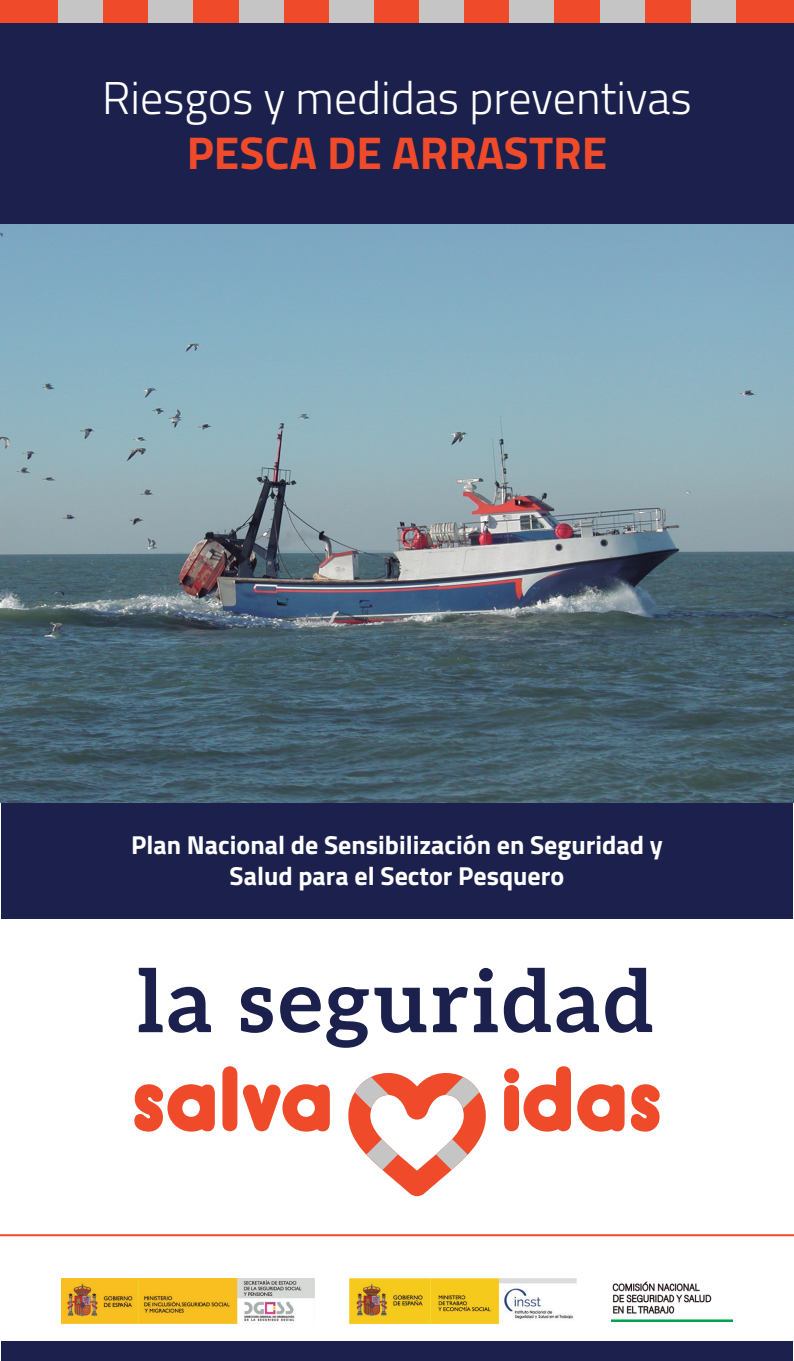
<style>
.page{position:relative;width:794px;height:1361px;background:#fff}
.page>*{position:absolute;margin:0;border:0;box-sizing:border-box;transform-origin:0 0}
.t1{font:300 46px "Titillium";color:#fff}
.t2{font:700 46px "Titillium";color:#ef4b2a}
.t3{font:700 26px/31.2px "Titillium";color:#fff;text-align:center}
</style>
<div class="page">
<div style="left:0;top:0;width:794px;height:225px;background:#1b204c"></div>
<div style="left:1px;top:801px;width:792px;height:117px;background:#1b204c"></div>
<img style="left:0;top:225px;width:794px;height:577px">
<hr style="left:0;top:1234px;width:794px;height:2px;background:#ef4b2a">
<div style="left:0;top:0;width:794px;height:22px;background:#ef4b2a"></div>
<div style="left:59px;top:0;width:44px;height:22px;background:#c5c5c5"></div>
<div style="left:149px;top:0;width:44px;height:22px;background:#c5c5c5"></div>
<div style="left:239px;top:0;width:44px;height:22px;background:#c5c5c5"></div>
<div style="left:329px;top:0;width:44px;height:22px;background:#c5c5c5"></div>
<div style="left:419px;top:0;width:45px;height:22px;background:#c5c5c5"></div>
<div style="left:509px;top:0;width:45px;height:22px;background:#c5c5c5"></div>
<div style="left:600px;top:0;width:44px;height:22px;background:#c5c5c5"></div>
<div style="left:691px;top:0;width:44px;height:22px;background:#c5c5c5"></div>
<div style="left:1px;top:1341px;width:792px;height:20px;background:#1b204c"></div>
<img style="left:61px;top:1278px;width:253px;height:45px">
<img style="left:349px;top:1278px;width:227px;height:45px">
<img style="left:611px;top:1281px;width:121px;height:40px">
<svg style="left:139px;top:968px;width:72px;height:65px"></svg>
<svg style="left:241px;top:987px;width:32px;height:46px"></svg>
<svg style="left:280px;top:987px;width:146px;height:61px"></svg>
<svg style="left:433px;top:987px;width:35px;height:45px"></svg>
<svg style="left:474px;top:968px;width:24px;height:64px"></svg>
<svg style="left:504px;top:968px;width:95px;height:65px"></svg>
<svg style="left:605px;top:968px;width:47px;height:65px"></svg>
<svg style="left:348px;top:1073px;width:138px;height:123px"></svg>
<svg style="left:134px;top:1084px;width:81px;height:47px"></svg>
<svg style="left:222px;top:1066px;width:15px;height:65px"></svg>
<svg style="left:243px;top:1084px;width:87px;height:47px"></svg>
<svg style="left:504px;top:1066px;width:67px;height:65px"></svg>
<svg style="left:577px;top:1084px;width:47px;height:47px"></svg>
<svg style="left:631px;top:1084px;width:28px;height:47px"></svg>
<h1 class="t1" style="left:102px;top:64px;width:591px">Riesgos y medidas preventivas</h1>
<h1 class="t2" style="left:187px;top:118px;width:422px">PESCA DE ARRASTRE</h1>
<p class="t3" style="left:131px;top:828px;width:533px">Plan Nacional de Sensibilización en Seguridad y<br>Salud para el Sector Pesquero</p>
</div>
